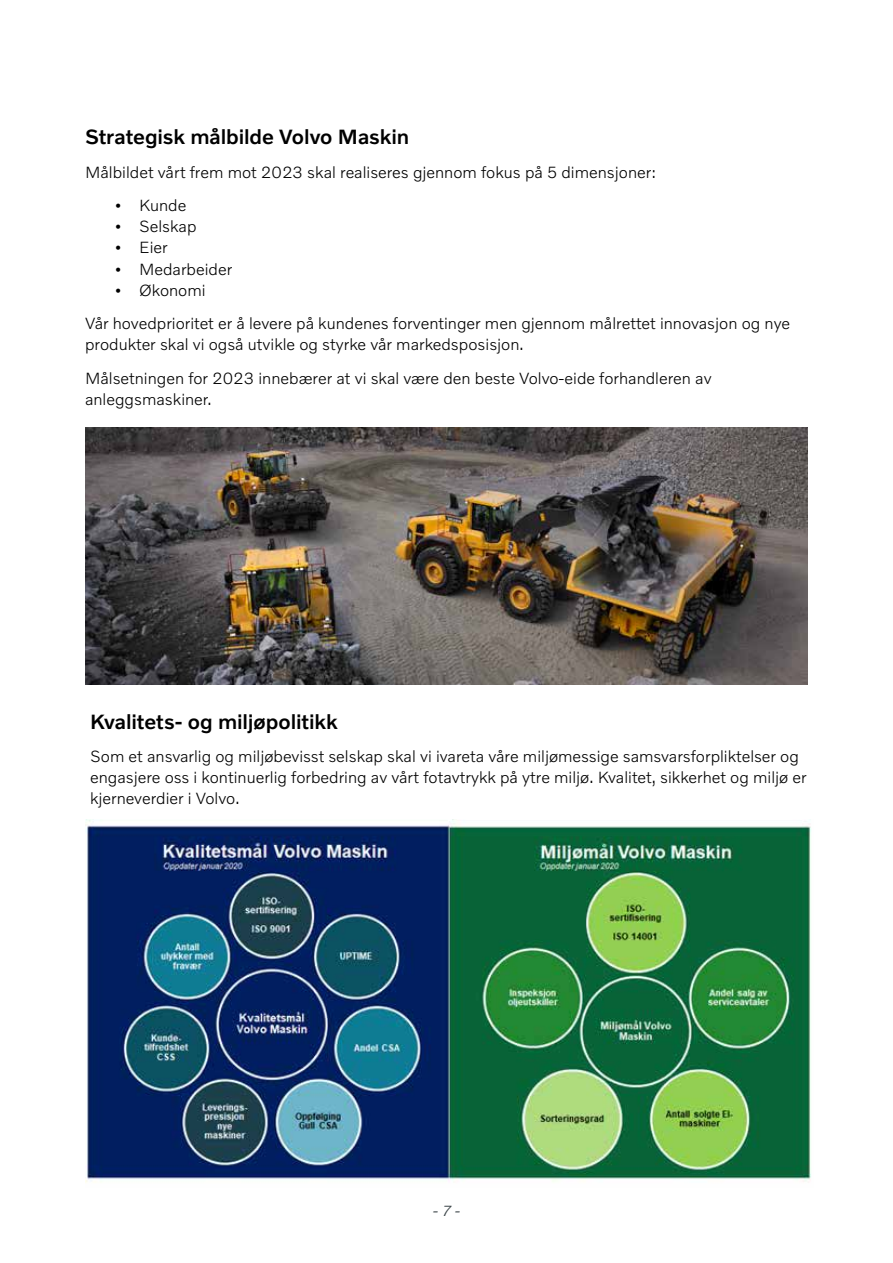
<style>
.page{position:relative;width:893px;height:1263px;background:#fff}
.page>*{position:absolute;margin:0;border:0;box-sizing:border-box;transform-origin:0 0}
.t1{font:500 21px "Volvo Novum";letter-spacing:-.005em;color:#000}
.t2{font:300 16.5px/33.8px "Volvo Novum";color:#000}
.t3{font:italic 300 15px "Volvo Novum";color:#3b4448}
</style>
<div class="page">
<img style="left:85px;top:820px;width:726px;height:363px">
<img style="left:85px;top:427px;width:723px;height:258px">
<p class="t1" style="left:85px;top:123px;width:326px">Strategisk målbilde Volvo Maskin</p>
<p class="t2" style="left:85px;top:155px;width:573px">Målbildet vårt frem mot 2023 skal realiseres gjennom fokus på 5 dimensjoner:</p>
<p class="t2" style="left:115px;top:188px;width:73px">• Kunde</p>
<p class="t2" style="left:115px;top:209px;width:83px">• Selskap</p>
<p class="t2" style="left:115px;top:230px;width:54px">• Eier</p>
<p class="t2" style="left:115px;top:251px;width:119px">• Medarbeider</p>
<p class="t2" style="left:85px;top:272px;width:706px;text-indent:30px">• Økonomi<br>Vår hovedprioritet er å levere på kundenes forventinger men gjennom målrettet innovasjon og nye</p>
<p class="t2" style="left:85px;top:327px;width:628px">produkter skal vi også utvikle og styrke vår markedsposisjon.<br>Målsetningen for 2023 innebærer at vi skal være den beste Volvo-eide forhandleren av</p>
<p class="t2" style="left:85px;top:382px;width:128px">anleggsmaskiner.</p>
<p class="t1" style="left:90px;top:708px;width:249px">Kvalitets- og miljøpolitikk</p>
<p class="t2" style="left:90px;top:746px;width:718px;line-height:21px">Som et ansvarlig og miljøbevisst selskap skal vi ivareta våre miljømessige samsvarsforpliktelser og engasjere oss i kontinuerlig forbedring av vårt fotavtrykk på ytre miljø. Kvalitet, sikkerhet og miljø er kjerneverdier i Volvo.</p>
<p class="t3" style="left:433px;top:1201px;width:29px">- 7 -</p>
</div>
